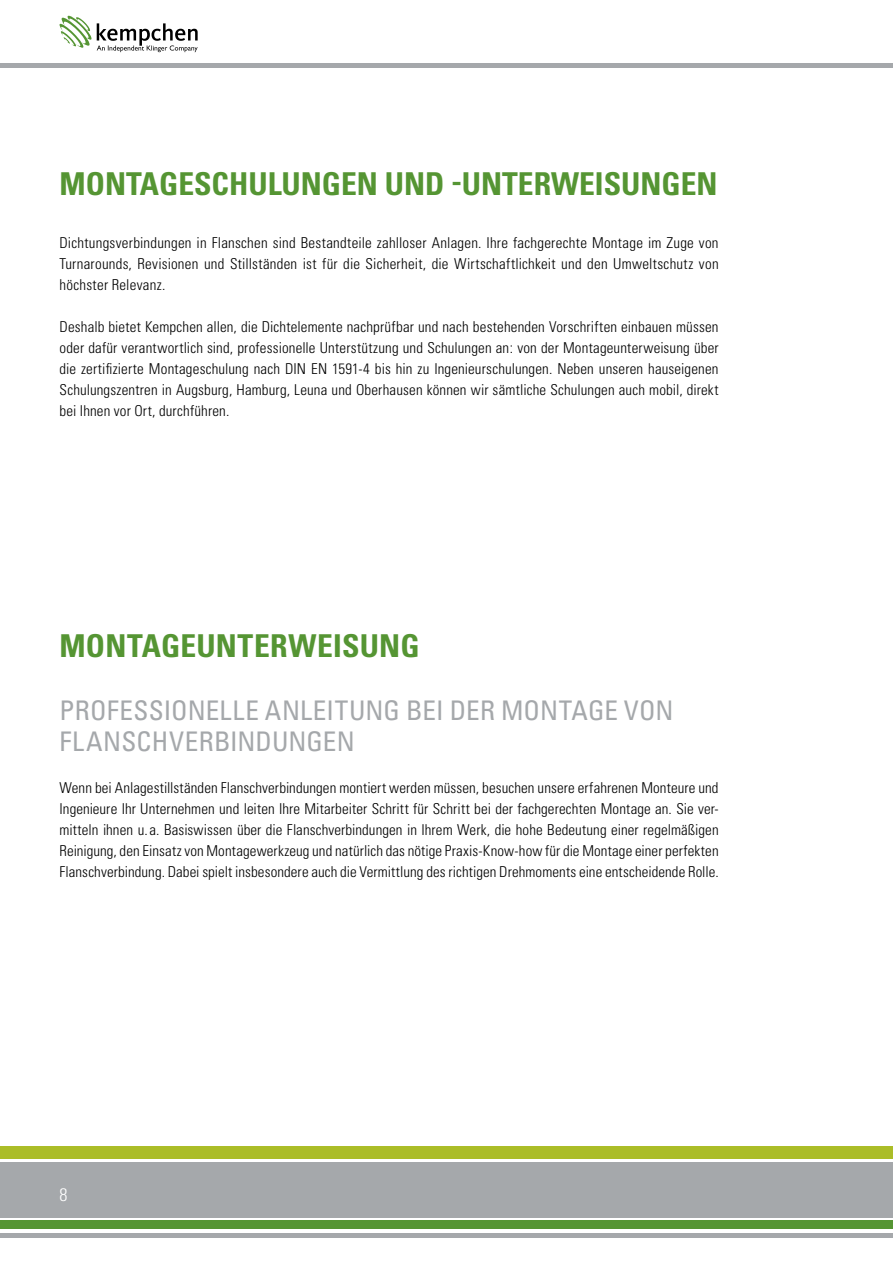
<style>
.page{position:relative;width:893px;height:1263px;background:#fff}
.page>*{position:absolute;margin:0;border:0;box-sizing:border-box;transform-origin:0 0}
.t1{font:700 condensed 31.5px "Univers";color:#559533}
.t2{font:condensed 27px/31.5px "Univers";letter-spacing:.01em;color:#a5a8ab}
.t3{font:300 condensed 18px "Univers";color:#fff}
.t4{font:300 condensed 15px/21px "Univers";letter-spacing:.01em;color:#000;text-align:justify}
</style>
<div class="page">
<div style="left:0;top:1146px;width:893px;height:12px;background:#abbd28"></div>
<div style="left:0;top:1220px;width:893px;height:8px;background:#559533"></div>
<div style="left:0;top:1162px;width:893px;height:56px;background:#a5a8ab"></div>
<hr style="left:0;top:1233px;width:893px;height:4px;background:#a5a8ab">
<svg style="left:59px;top:15px;width:139px;height:37px"></svg>
<hr style="left:0;top:64px;width:893px;height:4px;background:#a5a8ab">
<h1 class="t1" style="left:60px;top:165px;width:659px">MONTAGESCHULUNGEN UND -UNTERWEISUNGEN</h1>
<p class="t4" style="left:60px;top:232px;width:661px">Dichtungsverbindungen in Flanschen sind Bestandteile zahlloser Anlagen. Ihre fachgerechte Montage im Zuge von Turnarounds, Revisionen und Stillständen ist für die Sicherheit, die Wirtschaftlichkeit und den Umweltschutz von höchster Relevanz.</p>
<p class="t4" style="left:60px;top:316px;width:661px">Deshalb bietet Kempchen allen, die Dichtelemente nachprüfbar und nach bestehenden Vorschriften einbauen müssen oder dafür verantwortlich sind, professionelle Unterstützung und Schulungen an: von der Montageunterweisung über die zertifizierte Montageschulung nach DIN EN 1591-4 bis hin zu Ingenieurschulungen. Neben unseren hauseigenen Schulungszentren in Augsburg, Hamburg, Leuna und Oberhausen können wir sämtliche Schulungen auch mobil, direkt bei Ihnen vor Ort, durchführen.</p>
<h1 class="t1" style="left:60px;top:626px;width:362px">MONTAGEUNTERWEISUNG</h1>
<h2 class="t2" style="left:60px;top:694px;width:615px">PROFESSIONELLE ANLEITUNG BEI DER MONTAGE VON<br>FLANSCHVERBINDUNGEN</h2>
<p class="t4" style="left:60px;top:777px;width:661px">Wenn bei Anlagestillständen Flanschverbindungen montiert werden müssen, besuchen unsere erfahrenen Monteure und Ingenieure Ihr Unternehmen und leiten Ihre Mitarbeiter Schritt für Schritt bei der fachgerechten Montage an. Sie ver&shy;mitteln ihnen u. a. Basiswissen über die Flanschverbindungen in Ihrem Werk, die hohe Bedeutung einer regelmäßigen Reinigung, den Einsatz von Montagewerkzeug und natürlich das nötige Praxis-Know-how für die Montage einer perfekten Flanschverbindung. Dabei spielt insbesondere auch die Vermittlung des richtigen Drehmoments eine entscheidende Rolle.</p>
<p class="t3" style="left:60px;top:1184px;width:9px">8</p>
</div>
